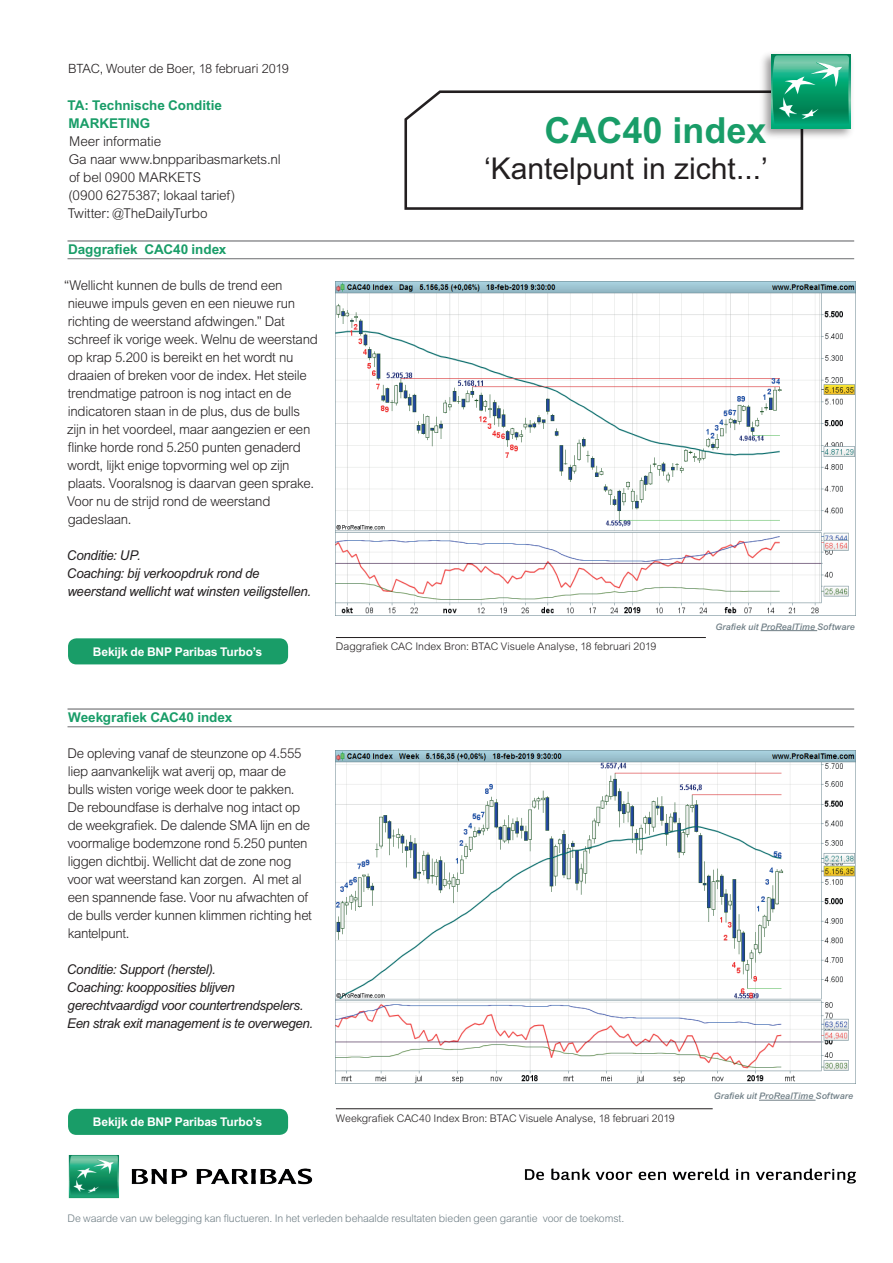
<style>
.page{position:relative;width:893px;height:1263px;background:#fff}
.page>*{position:absolute;margin:0;border:0;box-sizing:border-box;transform-origin:0 0}
.t1{font:700 36px "Arial MT Std";color:#199d68}
.t2{font:30px "Arial MT Std";color:#231f20}
.t3{font:300 13.5px/18px "Arial MT Std";letter-spacing:-.02em;color:#231f20}
.t4{font:italic 13.5px/18px "Arial MT Std";letter-spacing:-.025em;color:#231f20}
.t5{font:700 13.5px/18px "Arial MT Std";letter-spacing:-.005em;color:#199d68}
.t6{font:300 12.75px "Arial MT Std";letter-spacing:-.01em;color:#231f20}
.t7{font:700 12px "Arial MT Std";letter-spacing:-.01em;color:#fff}
.t8{font:300 10.5px "Arial MT Std";color:#231f20}
.t9{font:300 10.5px "Arial MT Std";letter-spacing:-.01em;color:#6f7e85}
.t10{font:italic 500 9px "Arial MT Std";letter-spacing:.01em;color:#6f7e85}
</style>
<div class="page">
<hr style="left:68px;top:240px;width:786px;height:2px;background:#6c6d70">
<hr style="left:68px;top:258px;width:786px;height:1px;background:#6c6d70">
<hr style="left:68px;top:708px;width:786px;height:2px;background:#6c6d70">
<hr style="left:68px;top:726px;width:786px;height:1px;background:#6c6d70">
<img style="left:336px;top:282px;width:519px;height:332px">
<img style="left:336px;top:750px;width:519px;height:334px">
<hr style="left:336px;top:637px;width:370px;height:1px;background:#231f20">
<hr style="left:336px;top:1108px;width:377px;height:1px;background:#231f20">
<div style="left:68px;top:638px;width:220px;height:26px;background:#199d68;border-radius:9px"></div>
<div style="left:68px;top:1109px;width:220px;height:26px;background:#199d68;border-radius:9px"></div>
<svg style="left:404px;top:90px;width:400px;height:120px"></svg>
<img style="left:756px;top:54px;width:96px;height:88px">
<svg style="left:771px;top:54px;width:80px;height:74px"></svg>
<svg style="left:772px;top:55px;width:77px;height:71px;background:#2cab81"></svg>
<hr style="left:759px;top:1100px;width:56px;height:1px;background:#6f7e85">
<hr style="left:761px;top:630px;width:56px;height:1px;background:#6f7e85">
<img style="left:525px;top:1168px;width:331px;height:16px">
<img style="left:68px;top:1155px;width:245px;height:44px">
<p class="t6" style="left:68px;top:62px;width:222px">BTAC, Wouter de Boer, 18 februari 2019</p>
<p class="t5" style="left:68px;top:96px;width:156px">TA: Technische Conditie<br>MARKETING</p>
<p class="t3" style="left:68px;top:133px;width:214px">Meer informatie<br>Ga naar www.bnpparibasmarkets.nl of bel 0900 MARKETS<br>(0900 6275387; lokaal tarief)<br>Twitter: @TheDailyTurbo</p>
<p class="t5" style="left:68px;top:240px;width:160px">Daggrafiek CAC40 index</p>
<p class="t3" style="left:64px;top:277px;width:255px">“Wellicht kunnen de bulls de trend een nieuwe impuls geven en een nieuwe run richting de weerstand afdwingen.” Dat schreef ik vorige week. Welnu de weerstand op krap 5.200 is bereikt en het wordt nu draaien of breken voor de index. Het steile trendmatige patroon is nog intact en de indicatoren staan in de plus, dus de bulls zijn in het voordeel, maar aangezien er een flinke horde rond 5.250 punten genaderd wordt, lijkt enige topvorming wel op zijn plaats. Vooralsnog is daarvan geen sprake.<br>Voor nu de strijd rond de weerstand gadeslaan.</p>
<p class="t4" style="left:67px;top:546px;width:246px">Conditie: UP.<br>Coaching: bij verkoopdruk rond de weerstand wellicht wat winsten veiligstellen.</p>
<p class="t7" style="left:93px;top:645px;width:171px">Bekijk de BNP Paribas Turbo’s</p>
<h1 class="t1" style="left:544px;top:109px;width:224px">CAC40 index</h1>
<h2 class="t2" style="left:484px;top:151px;width:285px">‘Kantelpunt in zicht...’</h2>
<p class="t8" style="left:336px;top:641px;width:322px">Daggrafiek CAC Index Bron: BTAC Visuele Analyse, 18 februari 2019</p>
<p class="t10" style="left:715px;top:621px;width:141px">Grafiek uit ProRealTime Software</p>
<p class="t5" style="left:68px;top:708px;width:166px">Weekgrafiek CAC40 index</p>
<p class="t3" style="left:67px;top:744px;width:246px">De opleving vanaf de steunzone op 4.555 liep aanvankelijk wat averij op, maar de bulls wisten vorige week door te pakken.<br>De reboundfase is derhalve nog intact op de weekgrafiek. De dalende SMA lijn en de voormalige bodemzone rond 5.250 punten liggen dichtbij. Wellicht dat de zone nog voor wat weerstand kan zorgen. Al met al een spannende fase. Voor nu afwachten of de bulls verder kunnen klimmen richting het kantelpunt.</p>
<p class="t4" style="left:67px;top:960px;width:248px">Conditie: Support (herstel).<br>Coaching: koopposities blijven gerechtvaardigd voor countertrendspelers.<br>Een strak exit management is te overwegen.</p>
<p class="t7" style="left:93px;top:1115px;width:171px">Bekijk de BNP Paribas Turbo’s</p>
<p class="t8" style="left:336px;top:1112px;width:340px">Weekgrafiek CAC40 Index Bron: BTAC Visuele Analyse, 18 februari 2019</p>
<p class="t10" style="left:714px;top:1091px;width:141px">Grafiek uit ProRealTime Software</p>
<p class="t9" style="left:68px;top:1212px;width:558px">De waarde van uw belegging kan fluctueren. In het verleden behaalde resultaten bieden geen garantie voor de toekomst.</p>
</div>
